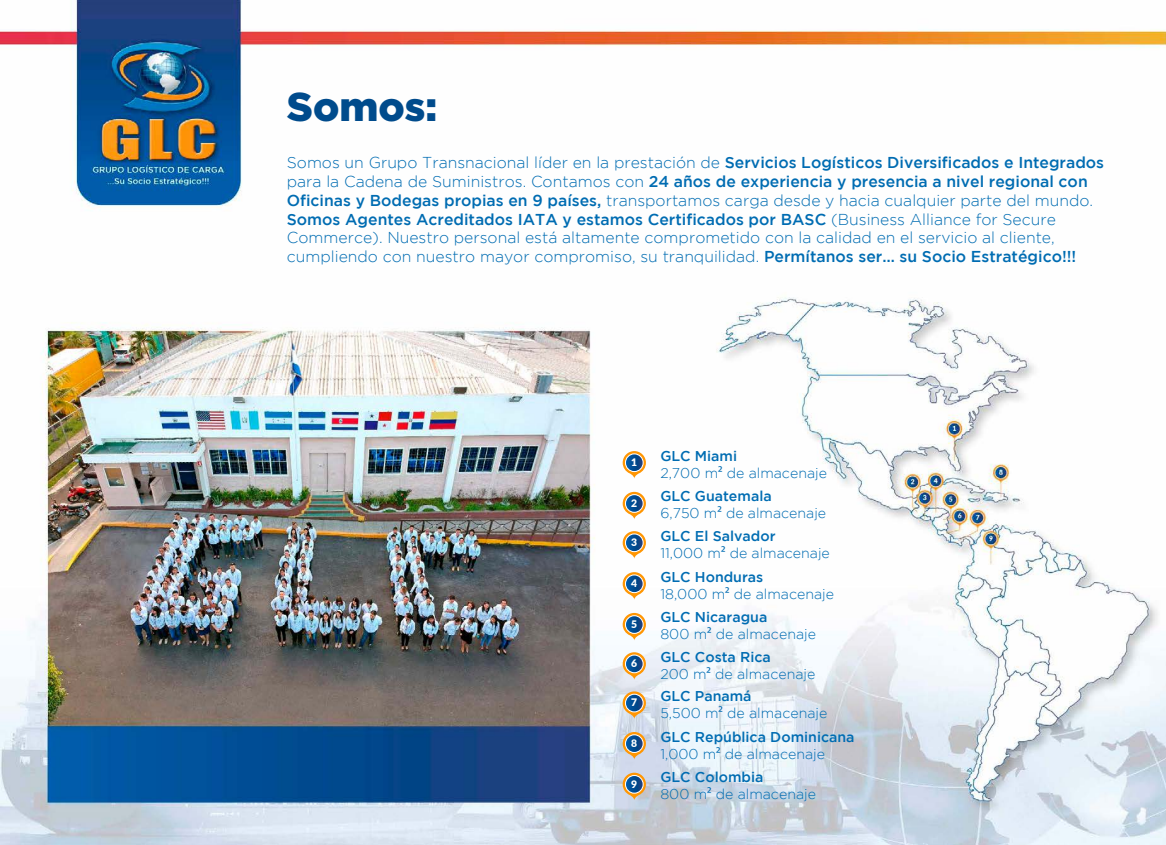
<style>
.page{position:relative;width:1166px;height:845px;background:#fff}
.page>*{position:absolute;margin:0;border:0;box-sizing:border-box;transform-origin:0 0}
.t1{font:900 40.25px "Gotham";color:#004b8c}
.t2{font:300 15.75px/18.9px "Gotham";color:#006cb2}
.t3{font:300 14.17px/17px "Gotham";color:#006cb2}
.t4{font:500 14.17px/17px "Gotham";color:#006cb2}
.t5{font:900 10.33px "Lato";color:#fff}
.s1{font-weight:500}
.s2{font-family:"Myriad Pro";font-weight:400}
.s3{font-weight:300}
</style>
<div class="page">
<img style="left:0;top:0;width:1166px;height:844px">
<svg style="left:622px;top:451px;width:24px;height:27px"></svg>
<svg style="left:625px;top:453px;width:18px;height:19px"></svg>
<svg style="left:626px;top:454px;width:16px;height:17px"></svg>
<svg style="left:622px;top:491px;width:24px;height:28px"></svg>
<svg style="left:625px;top:494px;width:18px;height:18px"></svg>
<svg style="left:626px;top:495px;width:16px;height:16px"></svg>
<svg style="left:622px;top:531px;width:24px;height:27px"></svg>
<svg style="left:625px;top:533px;width:18px;height:19px"></svg>
<svg style="left:626px;top:534px;width:16px;height:17px"></svg>
<svg style="left:622px;top:572px;width:24px;height:27px"></svg>
<svg style="left:625px;top:574px;width:18px;height:19px"></svg>
<svg style="left:626px;top:575px;width:16px;height:17px"></svg>
<svg style="left:622px;top:612px;width:24px;height:28px"></svg>
<svg style="left:625px;top:615px;width:18px;height:18px"></svg>
<svg style="left:626px;top:616px;width:16px;height:16px"></svg>
<svg style="left:622px;top:652px;width:24px;height:27px"></svg>
<svg style="left:625px;top:654px;width:18px;height:19px"></svg>
<svg style="left:626px;top:655px;width:16px;height:17px"></svg>
<svg style="left:622px;top:691px;width:24px;height:27px"></svg>
<svg style="left:625px;top:693px;width:18px;height:19px"></svg>
<svg style="left:626px;top:694px;width:16px;height:17px"></svg>
<svg style="left:622px;top:731px;width:24px;height:28px"></svg>
<svg style="left:625px;top:734px;width:18px;height:18px"></svg>
<svg style="left:626px;top:735px;width:16px;height:16px"></svg>
<svg style="left:622px;top:772px;width:24px;height:27px"></svg>
<svg style="left:625px;top:774px;width:18px;height:19px"></svg>
<svg style="left:626px;top:775px;width:16px;height:17px"></svg>
<h1 class="t1" style="left:287px;top:83px;width:152px">Somos:</h1>
<p class="t2" style="left:287px;top:152px;width:818px">Somos un Grupo Transnacional líder en la prestación de <span class="s1">Servicios Logísticos Diversificados e Integrados </span>para la Cadena de Suministros. Contamos con <span class="s1">24 años de experiencia y presencia a nivel regional con Oficinas y Bodegas propias en 9 países,</span> transportamos carga desde y hacia cualquier parte del mundo.<br><span class="s1">Somos Agentes Acreditados IATA y estamos Certificados por BASC</span> (Business Alliance for Secure Commerce). Nuestro personal está altamente comprometido con la calidad en el servicio al cliente, cumpliendo con nuestro mayor compromiso, su tranquilidad. <span class="s1">Permítanos ser… su Socio Estratégico!!!</span></p>
<p class="t5" style="left:631px;top:454px;width:8px">1</p>
<p class="t5" style="left:631px;top:495px;width:8px">2</p>
<p class="t5" style="left:631px;top:534px;width:8px">3</p>
<p class="t5" style="left:631px;top:575px;width:8px">4</p>
<p class="t5" style="left:631px;top:616px;width:8px">5</p>
<p class="t5" style="left:631px;top:655px;width:8px">6</p>
<p class="t5" style="left:631px;top:694px;width:8px">7</p>
<p class="t5" style="left:631px;top:735px;width:8px">8</p>
<p class="t5" style="left:631px;top:775px;width:8px">9</p>
<p class="t3" style="left:660px;top:446px;width:168px"><span class="s1">GLC Miami<br></span>2,700 m<span class="s2">²</span> de almacenaje</p>
<p class="t3" style="left:660px;top:487px;width:167px"><span class="s1">GLC Guatemala<br></span>6,750 m<span class="s2">²</span> de almacenaje</p>
<p class="t3" style="left:660px;top:526px;width:171px"><span class="s1">GLC El Salvador<br></span>11,000 m<span class="s2">²</span> de almacenaje</p>
<p class="t3" style="left:660px;top:567px;width:175px"><span class="s1">GLC Honduras<br></span>18,000 m<span class="s2">²</span> de almacenaje</p>
<p class="t3" style="left:660px;top:608px;width:157px"><span class="s1">GLC Nicaragua<br></span>800 m<span class="s2">²</span> de almacenaje</p>
<p class="t3" style="left:660px;top:647px;width:156px"><span class="s1">GLC Costa Rica<br></span>200 m<span class="s2">²</span> de almacenaje</p>
<p class="t3" style="left:660px;top:687px;width:168px"><span class="s1">GLC Panamá<br></span>5,500 m<span class="s2">²</span> de almacenaje</p>
<p class="t4" style="left:660px;top:727px;width:196px">GLC República Dominicana<br><span class="s3">1,000 m</span><span class="s2">²</span> <span class="s3">de almacenaje</span></p>
<p class="t3" style="left:660px;top:768px;width:157px"><span class="s1">GLC Colombia<br></span>800 m<span class="s2">²</span> de almacenaje</p>
</div>
